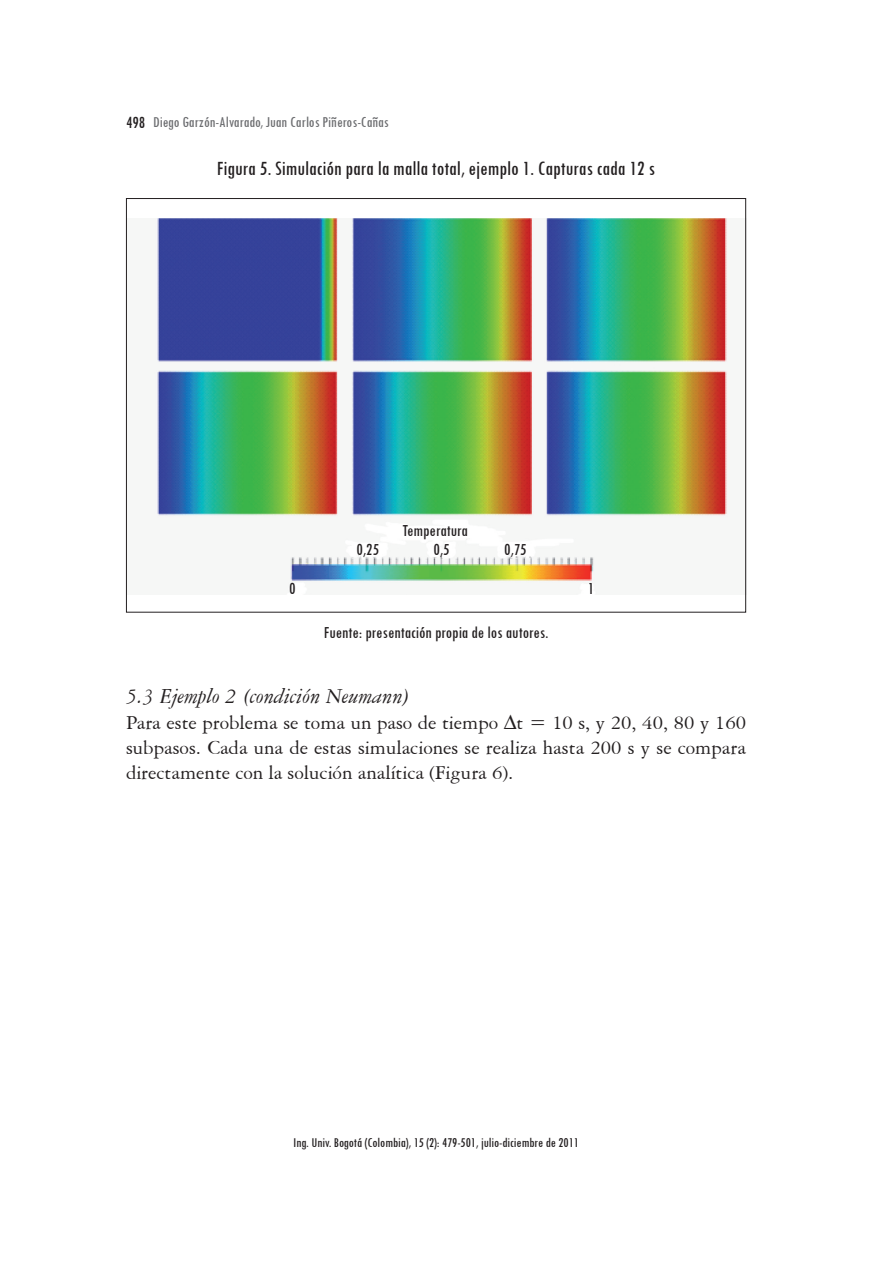
<style>
.page{position:relative;width:892px;height:1265px;background:#fff}
.page>*{position:absolute;margin:0;border:0;box-sizing:border-box;transform-origin:0 0}
.t1{font:italic 22.75px "American Garamond BT";color:#231f20}
.t2{font:21px/25.2px "American Garamond BT";color:#231f20;text-align:justify}
.t3{font:condensed 21px "Tw Cen";color:#231f20}
.t4{font:condensed 17.5px "Tw Cen";color:#231f20}
.t5{font:condensed 15.75px "Tw Cen";color:#6c6d70}
.t6{font:condensed 14px "Tw Cen";color:#231f20}
.s1{font-size:17.5px;color:#231f20}
</style>
<div class="page">
<img style="left:156px;top:218px;width:572px;height:366px">
<p class="t5" style="left:126px;top:113px;width:264px"><span class="s1">498</span> Diego Garzón-Alvarado, Juan Carlos Piñeros-Cañas</p>
<p class="t3" style="left:217px;top:155px;width:440px">Figura 5. Simulación para la malla total, ejemplo 1. Capturas cada 12 s</p>
<p class="t4" style="left:403px;top:520px;width:67px">Temperatura</p>
<p class="t4" style="left:357px;top:539px;width:24px">0,25</p>
<p class="t4" style="left:433px;top:539px;width:18px">0,5</p>
<p class="t4" style="left:504px;top:539px;width:24px">0,75</p>
<p class="t4" style="left:289px;top:578px;width:8px">0</p>
<p class="t4" style="left:588px;top:578px;width:8px">1</p>
<p class="t4" style="left:324px;top:622px;width:226px">Fuente: presentación propia de los autores.</p>
<p class="t1" style="left:126px;top:682px;width:286px">5.3 Ejemplo 2 (condición Neumann)</p>
<p class="t2" style="left:126px;top:709px;width:622px">Para este problema se toma un paso de tiempo ∆t = 10 s, y 20, 40, 80 y 160 subpasos. Cada una de estas simulaciones se realiza hasta 200 s y se compara directamente con la solución analítica (Figura 6).</p>
<p class="t6" style="left:293px;top:1133px;width:287px">Ing. Univ. Bogotá (Colombia), 15 (2): 479-501, julio-diciembre de 2011</p>
</div>
